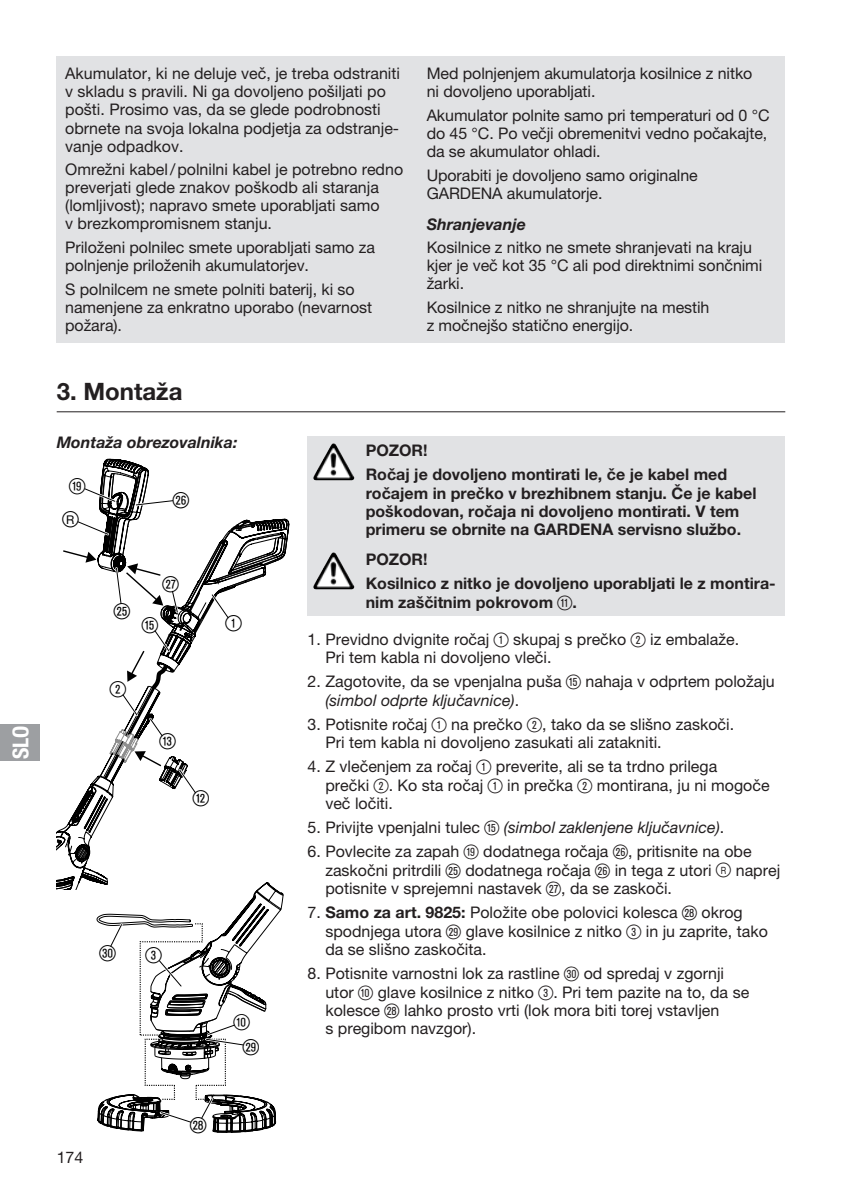
<style>
.page{position:relative;width:842px;height:1191px;background:#fff}
.page>*{position:absolute;margin:0;border:0;box-sizing:border-box;transform-origin:0 0}
.t1{font:700 24px "GARDENA Pro";color:#231f20}
.t2{font:22px/25.4px "Ziffernim Kreisund Quadrat BQ";color:#000;text-align:center}
.t3{font:22px "GARDENA Pro Bo Cond";color:#fff}
.t4{font:16px/18px "GARDENA Pro";color:#231f20}
.t5{font:700 16px/24px "GARDENA Pro";color:#231f20}
.t6{font:italic 16px "GARDENA Pro";color:#231f20}
.t7{font:italic 700 16px "GARDENA Pro";color:#231f20}
.s1{font-family:"Ziffernim Kreisund Quadrat BQ";font-weight:400;font-size:20px}
.s2{font-family:"Ziffernim Kreisund Quadrat BQ";font-size:20px}
.s3{font-style:italic}
.s4{font-style:normal}
.s5{font-family:"Ziffernim Kreisund Quadrat BQ";font-style:normal;font-size:20px}
.s6{font-size:10px}
.s7{font-weight:700}
</style>
<div class="page">
<div style="left:57px;top:57px;width:728px;height:286px;background:#e1e2e4"></div>
<hr style="left:57px;top:411px;width:728px;height:1px;background:#231f20">
<div style="left:308px;top:436px;width:477px;height:180px;background:#e1e2e4"></div>
<svg style="left:57px;top:458px;width:233px;height:675px"></svg>
<img style="left:315px;top:443px;width:18px;height:31px">
<img style="left:315px;top:552px;width:18px;height:31px">
<div style="left:0;top:724px;width:40px;height:36px;background:#9d9fa2"></div>
<h2 class="t3" style="left:7px;top:759px;width:35px;rotate:-90deg">SLO</h2>
<p class="t4" style="left:65px;top:65px;width:336px">Akumulator, ki ne deluje več, je treba odstraniti v skladu s pravili. Ni ga dovoljeno pošiljati po pošti. Prosimo vas, da se glede podrobnosti obrnete na svoja lokalna podjetja za odstranje&shy;vanje odpadkov.</p>
<p class="t4" style="left:65px;top:160px;width:339px">Omrežni kabel/polnilni kabel je potrebno redno preverjati glede znakov poškodb ali staranja (lomljivost); napravo smete uporabljati samo<br>v brezkompromisnem stanju.</p>
<p class="t4" style="left:65px;top:238px;width:311px">Priloženi polnilec smete uporabljati samo za polnjenje priloženih akumulatorjev.</p>
<p class="t4" style="left:65px;top:280px;width:308px">S polnilcem ne smete polniti baterij, ki so namenjene za enkratno uporabo (nevarnost požara).</p>
<p class="t4" style="left:427px;top:65px;width:327px">Med polnjenjem akumulatorja kosilnice z nitko ni dovoljeno uporabljati.</p>
<p class="t4" style="left:427px;top:106px;width:344px">Akumulator polnite samo pri temperaturi od 0 °C do 45 °C. Po večji obremenitvi vedno počakajte, da se akumulator ohladi.</p>
<p class="t4" style="left:427px;top:166px;width:273px">Uporabiti je dovoljeno samo originalne<br>GARDENA akumulatorje.</p>
<p class="t7" style="left:427px;top:214px;width:101px">Shranjevanje</p>
<p class="t4" style="left:427px;top:238px;width:337px">Kosilnice z nitko ne smete shranjevati na kraju kjer je več kot 35 °C ali pod direktnimi sončnimi žarki.</p>
<p class="t4" style="left:427px;top:298px;width:284px">Kosilnice z nitko ne shranjujte na mestih z močnejšo statično energijo.</p>
<h1 class="t1" style="left:57px;top:376px;width:127px">3. Montaža</h1>
<p class="t7" style="left:57px;top:432px;width:182px">Montaža obrezovalnika:</p>
<h2 class="t2" style="left:69px;top:474px;width:18px">O</h2>
<h2 class="t2" style="left:62px;top:507px;width:18px">ß<sup>R</sup></h2>
<h2 class="t2" style="left:173px;top:488px;width:18px">H</h2>
<h2 class="t2" style="left:114px;top:599px;width:18px">G</h2>
<h2 class="t2" style="left:163px;top:571px;width:18px">J</h2>
<h2 class="t2" style="left:142px;top:612px;width:18px">T</h2>
<h2 class="t2" style="left:226px;top:610px;width:18px">1</h2>
<h2 class="t2" style="left:110px;top:676px;width:18px">2</h2>
<h2 class="t2" style="left:160px;top:728px;width:18px">E</h2>
<h2 class="t2" style="left:193px;top:786px;width:18px">W</h2>
<h2 class="t2" style="left:99px;top:940px;width:18px">Ö</h2>
<h2 class="t2" style="left:146px;top:943px;width:18px">3</h2>
<p class="t4" style="left:57px;top:1147px;width:28px">174</p>
<h2 class="t2" style="left:190px;top:1113px;width:18px">K</h2>
<h2 class="t2" style="left:233px;top:1009px;width:27px">0<br>L</h2>
<p class="t5" style="left:366px;top:438px;width:363px">POZOR!<br>Ročaj je dovoljeno montirati le, če je kabel med</p>
<p class="t5" style="left:366px;top:483px;width:392px;line-height:18.4px">ročajem in prečko v brezhibnem stanju. Če je kabel poškodovan, ročaja ni dovoljeno montirati. V tem primeru se obrnite na GARDENA servisno službo.</p>
<p class="t5" style="left:366px;top:547px;width:411px">POZOR!<br>Kosilnico z nitko je dovoljeno uporabljati le z montira-</p>
<p class="t5" style="left:366px;top:589px;width:213px">nim zaščitnim pokrovom <span class="s1">Q</span>.</p>
<p class="t4" style="left:325px;top:630px;width:415px;text-indent:-18px">1. Previdno dvignite ročaj <span class="s2">1</span> skupaj s prečko <span class="s2">2</span> iz embalaže.<br>Pri tem kabla ni dovoljeno vleči.</p>
<p class="t4" style="left:325px;top:672px;width:451px;text-indent:-18px">2. Zagotovite, da se vpenjalna puša <span class="s2">T</span> nahaja v odprtem položaju <span class="s3">(simbol odprte ključavnice)</span>.</p>
<p class="t4" style="left:325px;top:715px;width:410px;text-indent:-18px">3. Potisnite ročaj <span class="s2">1</span> na prečko <span class="s2">2</span>, tako da se slišno zaskoči.<br>Pri tem kabla ni dovoljeno zasukati ali zatakniti.</p>
<p class="t4" style="left:325px;top:757px;width:446px;text-indent:-18px">4. Z vlečenjem za ročaj <span class="s2">1</span> preverite, ali se ta trdno prilega<br>prečki <span class="s2">2</span>. Ko sta ročaj <span class="s2">1</span> in prečka <span class="s2">2</span> montirana, ju ni mogoče več ločiti.</p>
<p class="t6" style="left:308px;top:818px;width:418px"><span class="s4">5. Privijte vpenjalni tulec</span> <span class="s5">T</span> (simbol zaklenjene ključavnice)<span class="s4">.</span></p>
<p class="t4" style="left:325px;top:842px;width:456px;text-indent:-18px">6. Povlecite za zapah <span class="s2">O</span> dodatnega ročaja <span class="s2">H</span>, pritisnite na obe zaskočni pritrdili <span class="s2">G</span> dodatnega ročaja <span class="s2">H</span> in tega z utori <span class="s2">ß</span><span class="s6">R</span> naprej potisnite v sprejemni nastavek <span class="s2">J</span>, da se zaskoči.</p>
<p class="t4" style="left:325px;top:903px;width:444px;text-indent:-18px">7. <span class="s7">Samo za art. 9825:</span> Položite obe polovici kolesca <span class="s2">K</span> okrog spodnjega utora <span class="s2">L</span> glave kosilnice z nitko <span class="s2">3</span> in ju zaprite, tako da se slišno zaskočita.</p>
<p class="t4" style="left:325px;top:964px;width:425px;text-indent:-18px">8. Potisnite varnostni lok za rastline <span class="s2">Ö</span> od spredaj v zgornji utor <span class="s2">0</span> glave kosilnice z nitko <span class="s2">3</span>. Pri tem pazite na to, da se kolesce <span class="s2">K</span> lahko prosto vrti (lok mora biti torej vstavljen<br>s pregibom navzgor).</p>
</div>
